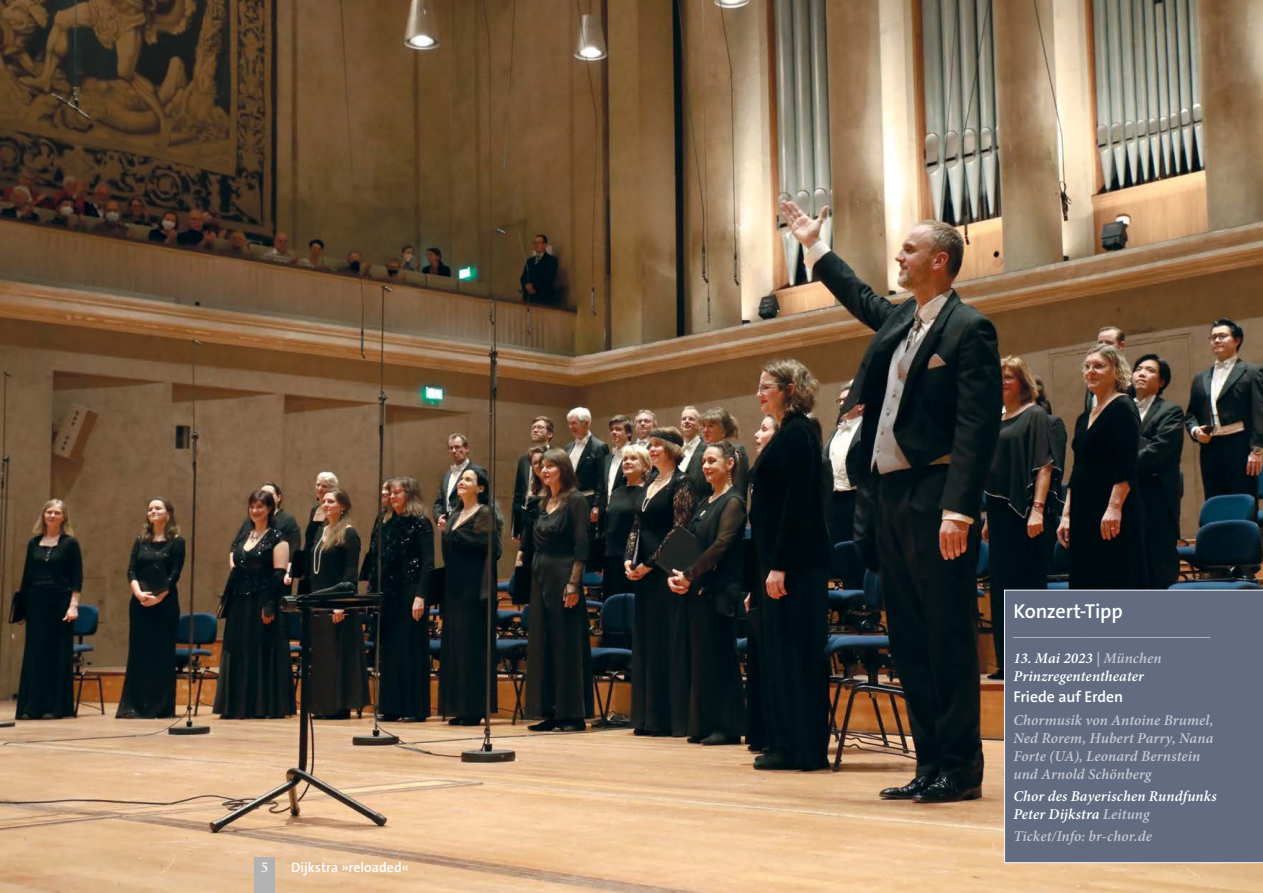
<style>
.page{position:relative;width:1263px;height:893px;background:#fff}
.page>*{position:absolute;margin:0;border:0;box-sizing:border-box;transform-origin:0 0}
.t1{font:600 20.25px "The Sans B W6";letter-spacing:-.01em;color:#fff}
.t2{font:600 15.75px "The Sans B W6";letter-spacing:-.005em;color:#fff}
.t3{font:italic 600 15px/18px "Minion Pro";letter-spacing:.005em;color:#c6c6d0}
.t4{font:italic 600 15px/18px "Minion Pro";letter-spacing:.01em;color:#fff}
.t5{font:600 13.8px "The Sans B W6";letter-spacing:.005em;color:#fff}
.t6{font:700 12.45px "Trajan Pro";color:#fff}
.s1{color:#c6c6d0}
</style>
<div class="page">
<img style="left:0;top:0;width:1263px;height:893px">
<div style="left:1004px;top:590px;width:259px;height:273px;background:#626b80"></div>
<div style="left:255px;top:857px;width:20px;height:36px;background:#b3b2b2"></div>
<p class="t6" style="left:261px;top:860px;width:9px">5</p>
<p class="t5" style="left:291px;top:859px;width:119px">Dijkstra »reloaded«</p>
<h1 class="t1" style="left:1013px;top:598px;width:111px">Konzert-Tipp</h1>
<p class="t3" style="left:1013px;top:622px;width:199px">____________________________</p>
<p class="t4" style="left:1013px;top:649px;width:150px">13. Mai 2023 <span class="s1">| München<br></span>Prinzregententheater</p>
<p class="t2" style="left:1013px;top:687px;width:111px">Friede auf Erden</p>
<p class="t3" style="left:1013px;top:711px;width:202px">Chormusik von Antoine Brumel,<br>Ned Rorem, Hubert Parry, Nana<br>Forte (UA), Leonard Bernstein und Arnold Schönberg</p>
<p class="t4" style="left:1013px;top:787px;width:205px">Chor des Bayerischen Rundfunks<br>Peter Dijkstra <span class="s1">Leitung</span></p>
<p class="t3" style="left:1013px;top:827px;width:140px">Ticket/Info: br-chor.de</p>
</div>
